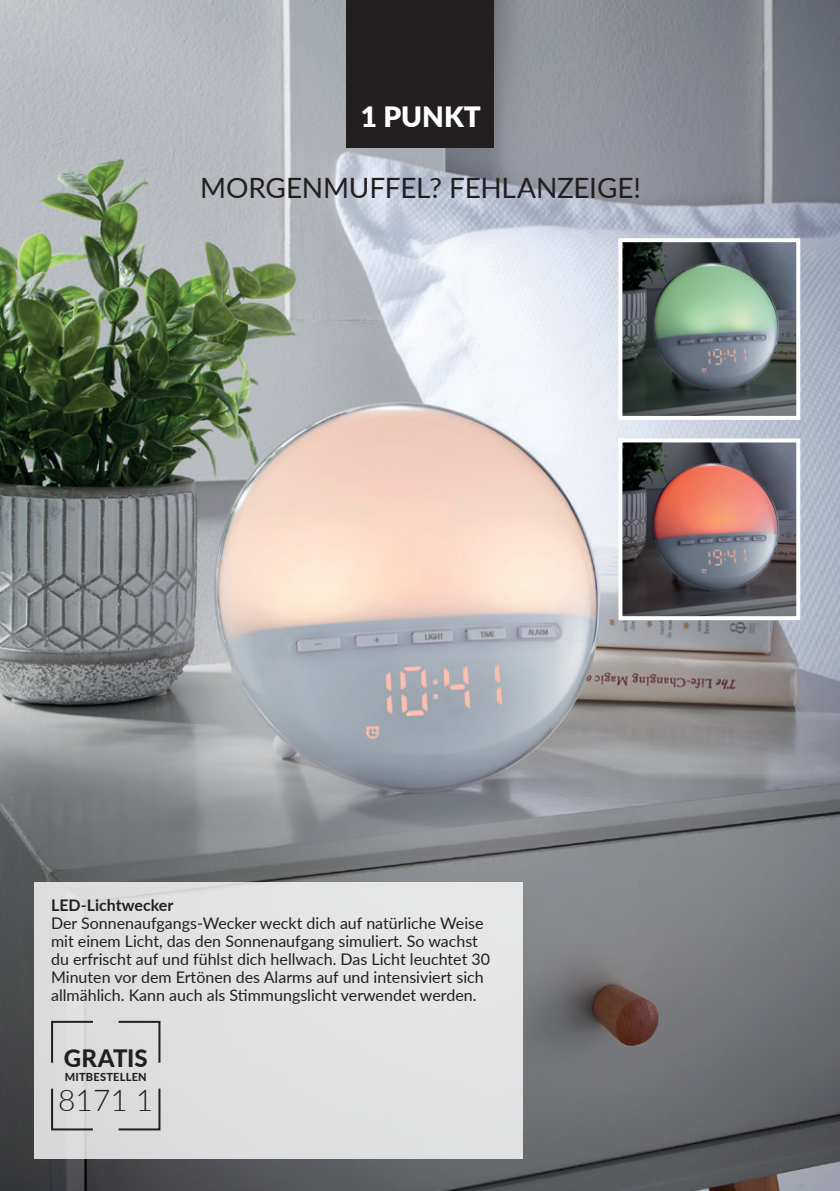
<style>
.page{position:relative;width:840px;height:1191px;background:#fff}
.page>*{position:absolute;margin:0;border:0;box-sizing:border-box;transform-origin:0 0}
.t1{font:300 30px "Lato";color:#231f20}
.t2{font:28px "Lato";letter-spacing:-.005em;color:#231f20}
.t3{font:900 28px "Lato";color:#fff}
.t4{font:800 24px "Lato";color:#231f20}
.t5{font:16px/18px "Lato";color:#231f20}
.t6{font:700 16px "Lato";color:#231f20}
.t7{font:800 11px "Lato";letter-spacing:.025em;color:#231f20}
</style>
<div class="page">
<img style="left:0;top:0;width:839px;height:1191px">
<div style="left:34px;top:882px;width:488px;height:276px;background:#e1e2e2"></div>
<div style="left:346px;top:0;width:148px;height:147px;background:#231f20"></div>
<svg style="left:50px;top:1086px;width:43px;height:45px"></svg>
<svg style="left:118px;top:1088px;width:43px;height:43px"></svg>
<svg style="left:51px;top:1019px;width:42px;height:45px"></svg>
<svg style="left:118px;top:1020px;width:43px;height:43px"></svg>
<img style="left:623px;top:243px;width:171px;height:172px">
<div style="left:618px;top:238px;width:181px;height:182px;border:4px solid #fff"></div>
<img style="left:623px;top:443px;width:171px;height:172px">
<div style="left:618px;top:438px;width:181px;height:182px;border:4px solid #fff"></div>
<h2 class="t3" style="left:360px;top:96px;width:122px">1 PUNKT</h2>
<h2 class="t2" style="left:200px;top:168px;width:442px">MORGENMUFFEL? FEHLANZEIGE!</h2>
<p class="t6" style="left:51px;top:893px;width:124px">LED-Lichtwecker</p>
<p class="t5" style="left:51px;top:913px;width:440px">Der Sonnenaufgangs-Wecker weckt dich auf natürliche Weise mit einem Licht, das den Sonnenaufgang simuliert. So wachst du erfrischt auf und fühlst dich hellwach. Das Licht leuchtet 30<br>Minuten vor dem Ertönen des Alarms auf und intensiviert sich allmählich. Kann auch als Stimmungslicht verwendet werden.</p>
<h3 class="t4" style="left:64px;top:1040px;width:85px">GRATIS</h3>
<p class="t7" style="left:65px;top:1068px;width:83px">MITBESTELLEN</p>
<h1 class="t1" style="left:58px;top:1079px;width:96px">8171 1</h1>
</div>
